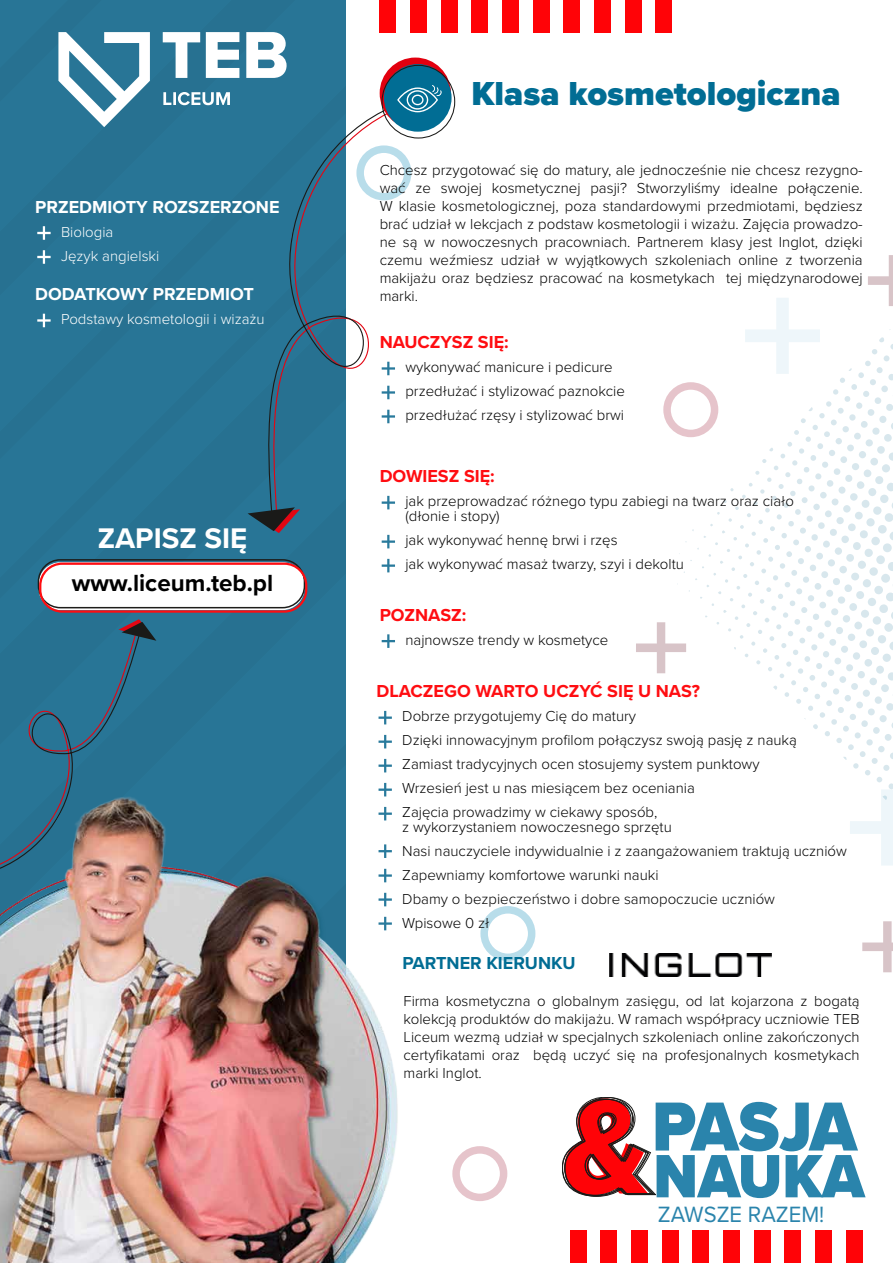
<style>
.page{position:relative;width:893px;height:1263px;background:#fff}
.page>*{position:absolute;margin:0;border:0;box-sizing:border-box;transform-origin:0 0}
.t1{font:900 34.5px "Proxima Nova";color:#016d94}
.t2{font:700 29.4px "Proxima Nova";color:#fff}
.t3{font:700 24.15px "Proxima Nova";color:#000}
.t4{font:22.95px "Proxima Nova";color:#2a84ac;scale:.96 1}
.t5{font:700 18px "Proxima Nova";color:#ff0d11}
.t6{font:700 18px "Proxima Nova";color:#fff}
.t7{font:700 18px "Proxima Nova";color:#016d94}
.t8{font:300 15px/18px "Proxima Nova";color:#000}
.t9{font:300 15px/24px "Proxima Nova";color:#fff}
</style>
<div class="page">
<div style="left:232px;top:0;width:95px;height:677px;background:#287596"></div>
<div style="left:0;top:0;width:232px;height:677px;background:#287596"></div>
<img style="left:0;top:677px;width:536px;height:586px">
<div style="left:656px;top:0;width:16px;height:33px;background:#ff0307"></div>
<div style="left:625px;top:0;width:16px;height:33px;background:#ff0307"></div>
<div style="left:594px;top:0;width:16px;height:33px;background:#ff0307"></div>
<div style="left:564px;top:0;width:16px;height:33px;background:#ff0307"></div>
<div style="left:533px;top:0;width:16px;height:33px;background:#ff0307"></div>
<div style="left:502px;top:0;width:16px;height:33px;background:#ff0307"></div>
<div style="left:472px;top:0;width:16px;height:33px;background:#ff0307"></div>
<div style="left:441px;top:0;width:16px;height:33px;background:#ff0307"></div>
<div style="left:410px;top:0;width:16px;height:33px;background:#ff0307"></div>
<div style="left:380px;top:0;width:16px;height:33px;background:#ff0307"></div>
<svg style="left:862px;top:921px;width:31px;height:51px"></svg>
<div style="left:452px;top:1146px;width:55px;height:55px;border:8px solid #a62e45;border-radius:50%"></div>
<svg style="left:636px;top:255px;width:257px;height:610px"></svg>
<div style="left:480px;top:906px;width:55px;height:55px;border:8px solid #0085b7;border-radius:50%"></div>
<div style="left:846px;top:1230px;width:16px;height:33px;background:#ff0307"></div>
<div style="left:816px;top:1230px;width:16px;height:33px;background:#ff0307"></div>
<div style="left:785px;top:1230px;width:16px;height:33px;background:#ff0307"></div>
<div style="left:754px;top:1230px;width:16px;height:33px;background:#ff0307"></div>
<div style="left:723px;top:1230px;width:17px;height:33px;background:#ff0307"></div>
<div style="left:693px;top:1230px;width:16px;height:33px;background:#ff0307"></div>
<div style="left:662px;top:1230px;width:16px;height:33px;background:#ff0307"></div>
<div style="left:631px;top:1230px;width:16px;height:33px;background:#ff0307"></div>
<div style="left:601px;top:1230px;width:16px;height:33px;background:#ff0307"></div>
<div style="left:570px;top:1230px;width:16px;height:33px;background:#ff0307"></div>
<svg style="left:382px;top:535px;width:13px;height:13px"></svg>
<svg style="left:382px;top:559px;width:13px;height:13px"></svg>
<svg style="left:382px;top:634px;width:13px;height:14px"></svg>
<svg style="left:379px;top:711px;width:13px;height:13px"></svg>
<svg style="left:379px;top:735px;width:13px;height:13px"></svg>
<svg style="left:379px;top:759px;width:13px;height:13px"></svg>
<svg style="left:379px;top:783px;width:13px;height:13px"></svg>
<svg style="left:379px;top:807px;width:13px;height:13px"></svg>
<svg style="left:379px;top:844px;width:13px;height:14px"></svg>
<svg style="left:379px;top:869px;width:13px;height:13px"></svg>
<svg style="left:379px;top:893px;width:13px;height:13px"></svg>
<svg style="left:379px;top:917px;width:13px;height:13px"></svg>
<img style="left:610px;top:953px;width:162px;height:23px">
<svg style="left:37px;top:226px;width:14px;height:14px"></svg>
<svg style="left:37px;top:250px;width:14px;height:14px"></svg>
<svg style="left:37px;top:314px;width:14px;height:13px"></svg>
<svg style="left:0;top:619px;width:156px;height:297px;background:#4a768c"></svg>
<svg style="left:562px;top:1097px;width:304px;height:101px"></svg>
<div style="left:38px;top:562px;width:266px;height:48px;background:#fff;border-radius:22px"></div>
<div style="left:38px;top:559px;width:267px;height:49px;border:2px solid #1d1d1b;border-radius:22px"></div>
<div style="left:39px;top:563px;width:268px;height:49px;border:2px solid #ff0d11;border-radius:22px"></div>
<svg style="left:258px;top:65px;width:155px;height:449px"></svg>
<svg style="left:248px;top:507px;width:52px;height:26px"></svg>
<svg style="left:380px;top:58px;width:71px;height:71px"></svg>
<div style="left:384px;top:64px;width:68px;height:68px;background:#016d94;border-radius:50%"></div>
<div style="left:381px;top:65px;width:74px;height:74px;border:1px solid #1a1a18;border-radius:50%"></div>
<svg style="left:397px;top:85px;width:44px;height:27px"></svg>
<svg style="left:163px;top:32px;width:37px;height:46px"></svg>
<svg style="left:206px;top:32px;width:33px;height:46px"></svg>
<svg style="left:246px;top:32px;width:41px;height:46px"></svg>
<svg style="left:58px;top:32px;width:92px;height:95px"></svg>
<svg style="left:163px;top:92px;width:67px;height:13px"></svg>
<p class="t6" style="left:35px;top:193px;width:246px">PRZEDMIOTY ROZSZERZONE</p>
<p class="t9" style="left:61px;top:219px;width:100px">Biologia<br>Język angielski</p>
<p class="t6" style="left:35px;top:281px;width:220px">DODATKOWY PRZEDMIOT</p>
<p class="t9" style="left:61px;top:306px;width:205px">Podstawy kosmetologii i wizażu</p>
<h2 class="t2" style="left:98px;top:517px;width:151px">ZAPISZ SIĘ</h2>
<h3 class="t3" style="left:72px;top:565px;width:203px">www.liceum.teb.pl</h3>
<h1 class="t1" style="left:471px;top:68px;width:371px">Klasa kosmetologiczna</h1>
<p class="t8" style="left:380px;top:160px;width:485px;text-align:justify">Chcesz przygotować się do matury, ale jednocześnie nie chcesz rezygno&shy;wać ze swojej kosmetycznej pasji? Stworzyliśmy idealne połączenie.<br>W klasie kosmetologicznej, poza standardowymi przedmiotami, będziesz brać udział w lekcjach z podstaw kosmetologii i wizażu. Zajęcia prowadzo&shy;ne są w nowoczesnych pracowniach. Partnerem klasy jest Inglot, dzięki czemu weźmiesz udział w wyjątkowych szkoleniach online z tworzenia makijażu oraz będziesz pracować na kosmetykach tej międzynarodowej marki.</p>
<p class="t5" style="left:380px;top:329px;width:131px">NAUCZYSZ SIĘ:</p>
<p class="t8" style="left:405px;top:354px;width:221px;line-height:24px">wykonywać manicure i pedicure przedłużać i stylizować paznokcie przedłużać rzęsy i stylizować brwi</p>
<p class="t5" style="left:380px;top:463px;width:117px">DOWIESZ SIĘ:</p>
<p class="t8" style="left:405px;top:493px;width:390px;line-height:15px">jak przeprowadzać różnego typu zabiegi na twarz oraz ciało (dłonie i stopy)</p>
<p class="t8" style="left:405px;top:527px;width:280px;line-height:24px">jak wykonywać hennę brwi i rzęs<br>jak wykonywać masaż twarzy, szyi i dekoltu</p>
<p class="t5" style="left:380px;top:601px;width:88px">POZNASZ:</p>
<p class="t8" style="left:405px;top:630px;width:204px">najnowsze trendy w kosmetyce</p>
<p class="t5" style="left:376px;top:678px;width:325px">DLACZEGO WARTO UCZYĆ SIĘ U NAS?</p>
<p class="t8" style="left:402px;top:703px;width:396px;line-height:24px">Dobrze przygotujemy Cię do matury<br>Dzięki innowacyjnym profilom połączysz swoją pasję z nauką Zamiast tradycyjnych ocen stosujemy system punktowy Wrzesień jest u nas miesiącem bez oceniania<br>Zajęcia prowadzimy w ciekawy sposób,</p>
<p class="t8" style="left:402px;top:814px;width:446px;line-height:24px">z wykorzystaniem nowoczesnego sprzętu<br>Nasi nauczyciele indywidualnie i z zaangażowaniem traktują uczniów Zapewniamy komfortowe warunki nauki<br>Dbamy o bezpieczeństwo i dobre samopoczucie uczniów<br>Wpisowe 0 zł</p>
<p class="t7" style="left:403px;top:949px;width:175px">PARTNER KIERUNKU</p>
<p class="t8" style="left:403px;top:991px;width:458px;text-align:justify">Firma kosmetyczna o globalnym zasięgu, od lat kojarzona z bogatą kolekcją produktów do makijażu. W ramach współpracy uczniowie TEB Liceum wezmą udział w specjalnych szkoleniach online zakończonych certyfikatami oraz będą uczyć się na profesjonalnych kosmetykach marki Inglot.</p>
<h3 class="t4" style="left:658px;top:1197px;width:175px">ZAWSZE RAZEM!</h3>
</div>
